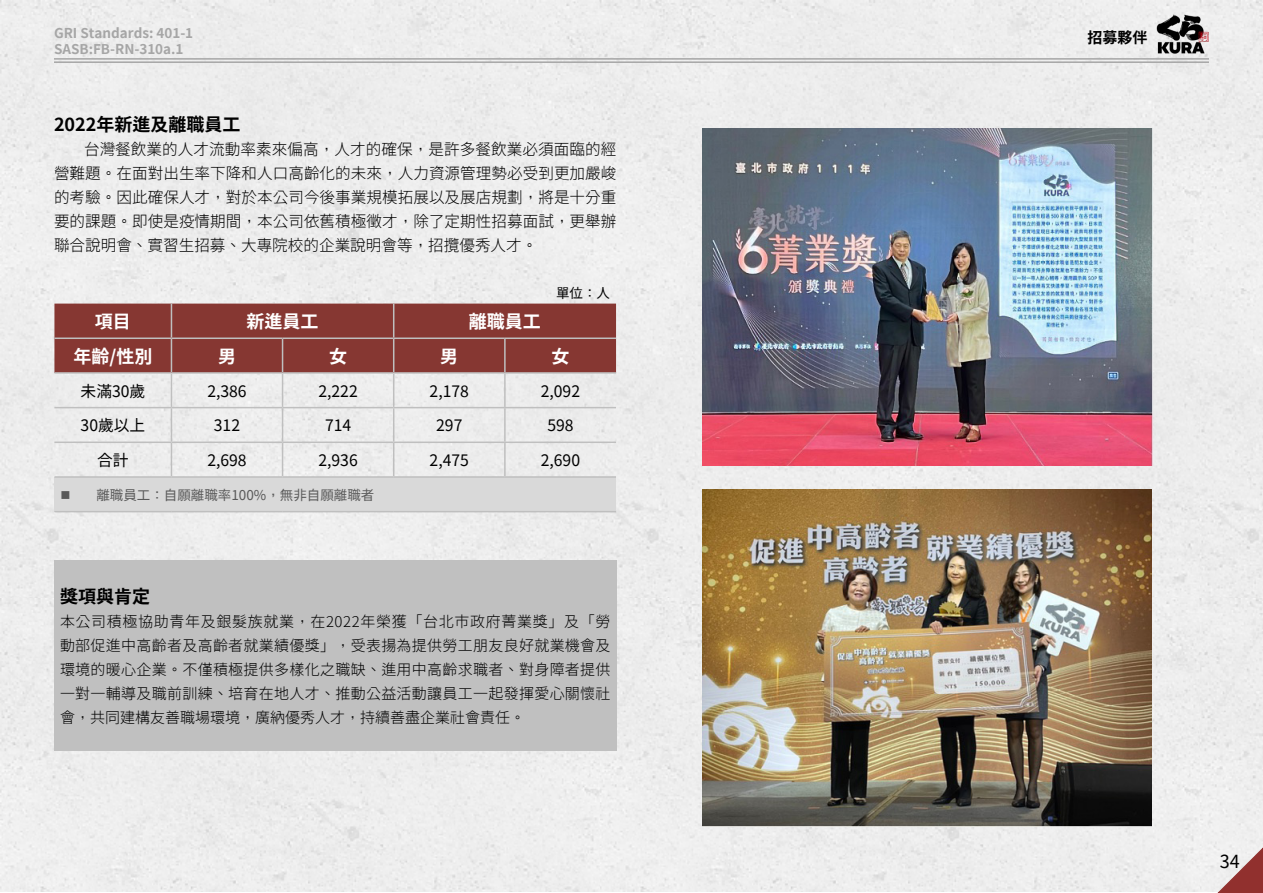
<style>
.page{position:relative;width:1263px;height:893px;background:#fff}
.page>*{position:absolute;margin:0;border:0;box-sizing:border-box;transform-origin:0 0}
.t1{font:700 18px "Taipei Sans TC Beta";color:#fff}
.No_Spacing{font:700 18px "Taipei Sans TC Beta";color:#000}
.t2{font:18px "Taipei Sans TC Beta";color:#000}
.Content_Indents_11px{font:300 15.75px/24px "Taipei Sans TC Beta";color:#000;text-align:justify}
.t3{font:15.75px "Taipei Sans TC Beta";color:#000}
.Content_11px{font:300 15px/24px "Taipei Sans TC Beta";color:#000;text-align:justify}
.t4{font:700 15px "Taipei Sans TC Beta";color:#000}
.t5{font:700 13.5px "Taipei Sans TC Beta";color:#a6a6a6}
.t6{font:13.5px "Taipei Sans TC Beta";color:#595959}
.t7{font:13.5px "Taipei Sans TC Beta";color:#000}
</style>
<div class="page">
<div style="left:1px;top:0;width:1262px;height:892px;background:#ededed"></div>
<svg style="left:1216px;top:845px;width:47px;height:48px"></svg>
<hr style="left:54px;top:58px;width:1155px;height:2px;background:#a6a6a6">
<hr style="left:54px;top:61px;width:1155px;height:2px;background:#a6a6a6">
<img style="left:1151px;top:15px;width:62px;height:39px">
<div style="left:54px;top:304px;width:562px;height:68px;background:#863732"></div>
<div style="left:54px;top:477px;width:562px;height:35px;background:#d9d9d9"></div>
<hr style="left:171px;top:304px;width:1px;height:33px;background:#bfbfbf">
<hr style="left:393px;top:304px;width:1px;height:33px;background:#bfbfbf">
<hr style="left:54px;top:337px;width:117px;height:2px;background:#bfbfbf">
<hr style="left:171px;top:337px;width:112px;height:2px;background:#bfbfbf">
<hr style="left:171px;top:339px;width:1px;height:33px;background:#bfbfbf">
<hr style="left:283px;top:337px;width:111px;height:2px;background:#bfbfbf">
<hr style="left:282px;top:339px;width:1px;height:33px;background:#bfbfbf">
<hr style="left:394px;top:337px;width:111px;height:2px;background:#bfbfbf">
<hr style="left:393px;top:339px;width:1px;height:33px;background:#bfbfbf">
<hr style="left:505px;top:337px;width:111px;height:2px;background:#bfbfbf">
<hr style="left:504px;top:339px;width:2px;height:33px;background:#bfbfbf">
<hr style="left:54px;top:372px;width:117px;height:2px;background:#bfbfbf">
<hr style="left:171px;top:372px;width:112px;height:2px;background:#bfbfbf">
<hr style="left:171px;top:374px;width:1px;height:33px;background:#bfbfbf">
<hr style="left:283px;top:372px;width:111px;height:2px;background:#bfbfbf">
<hr style="left:282px;top:374px;width:1px;height:33px;background:#bfbfbf">
<hr style="left:394px;top:372px;width:111px;height:2px;background:#bfbfbf">
<hr style="left:393px;top:374px;width:1px;height:33px;background:#bfbfbf">
<hr style="left:505px;top:372px;width:111px;height:2px;background:#bfbfbf">
<hr style="left:504px;top:374px;width:2px;height:33px;background:#bfbfbf">
<hr style="left:54px;top:407px;width:117px;height:1px;background:#bfbfbf">
<hr style="left:171px;top:407px;width:112px;height:1px;background:#bfbfbf">
<hr style="left:171px;top:408px;width:1px;height:34px;background:#bfbfbf">
<hr style="left:283px;top:407px;width:111px;height:1px;background:#bfbfbf">
<hr style="left:282px;top:408px;width:1px;height:34px;background:#bfbfbf">
<hr style="left:394px;top:407px;width:111px;height:1px;background:#bfbfbf">
<hr style="left:393px;top:408px;width:1px;height:34px;background:#bfbfbf">
<hr style="left:505px;top:407px;width:111px;height:1px;background:#bfbfbf">
<hr style="left:504px;top:408px;width:2px;height:34px;background:#bfbfbf">
<hr style="left:54px;top:442px;width:117px;height:1px;background:#bfbfbf">
<hr style="left:171px;top:442px;width:112px;height:1px;background:#bfbfbf">
<hr style="left:171px;top:443px;width:1px;height:33px;background:#bfbfbf">
<hr style="left:283px;top:442px;width:111px;height:1px;background:#bfbfbf">
<hr style="left:282px;top:443px;width:1px;height:33px;background:#bfbfbf">
<hr style="left:394px;top:442px;width:111px;height:1px;background:#bfbfbf">
<hr style="left:393px;top:443px;width:1px;height:33px;background:#bfbfbf">
<hr style="left:505px;top:442px;width:111px;height:1px;background:#bfbfbf">
<hr style="left:504px;top:443px;width:2px;height:33px;background:#bfbfbf">
<hr style="left:54px;top:476px;width:117px;height:2px;background:#bfbfbf">
<hr style="left:171px;top:476px;width:112px;height:2px;background:#bfbfbf">
<hr style="left:283px;top:476px;width:111px;height:2px;background:#bfbfbf">
<hr style="left:394px;top:476px;width:111px;height:2px;background:#bfbfbf">
<hr style="left:505px;top:476px;width:111px;height:2px;background:#bfbfbf">
<hr style="left:54px;top:511px;width:117px;height:1px;background:#bfbfbf">
<hr style="left:171px;top:511px;width:112px;height:1px;background:#bfbfbf">
<hr style="left:283px;top:511px;width:111px;height:1px;background:#bfbfbf">
<hr style="left:394px;top:511px;width:111px;height:1px;background:#bfbfbf">
<hr style="left:505px;top:511px;width:111px;height:1px;background:#bfbfbf">
<div style="left:54px;top:560px;width:562px;height:190px;background:#c0c0c0"></div>
<img style="left:702px;top:129px;width:450px;height:336px">
<img style="left:703px;top:490px;width:448px;height:337px">
<p class="t5" style="left:54px;top:25px;width:141px">GRI Standards: 401-1</p>
<p class="t5" style="left:54px;top:41px;width:131px">SASB:FB-RN-310a.1</p>
<p class="No_Spacing" style="left:54px;top:114px;width:188px">2022年新進及離職員工</p>
<p class="Content_Indents_11px" style="left:54px;top:137px;width:564px;text-indent:30px">台灣餐飲業的人才流動率素來偏高，人才的確保，是許多餐飲業必須面臨的經營難題。在面對出生率下降和人口高齡化的未來，人力資源管理勢必受到更加嚴峻的考驗。因此確保人才，對於本公司今後事業規模拓展以及展店規劃，將是十分重要的課題。即使是疫情期間，本公司依舊積極徵才，除了定期性招募面試，更舉辦聯合說明會、實習生招募、大專院校的企業說明會等，招攬優秀人才。</p>
<p class="t7" style="left:556px;top:285px;width:55px">單位：人</p>
<p class="t1" style="left:95px;top:311px;width:37px">項目</p>
<p class="t1" style="left:247px;top:311px;width:73px">新進員工</p>
<p class="t1" style="left:469px;top:311px;width:73px">離職員工</p>
<p class="t1" style="left:73px;top:346px;width:80px">年齡/性別</p>
<p class="t1" style="left:218px;top:346px;width:19px">男</p>
<p class="t1" style="left:329px;top:346px;width:19px">女</p>
<p class="t1" style="left:440px;top:346px;width:19px">男</p>
<p class="t1" style="left:551px;top:346px;width:19px">女</p>
<p class="t3" style="left:81px;top:382px;width:66px">未滿30歲</p>
<p class="t3" style="left:207px;top:382px;width:41px">2,386</p>
<p class="t3" style="left:318px;top:382px;width:41px">2,222</p>
<p class="t3" style="left:430px;top:382px;width:41px">2,178</p>
<p class="t3" style="left:541px;top:382px;width:41px">2,092</p>
<p class="t3" style="left:81px;top:417px;width:66px">30歲以上</p>
<p class="t3" style="left:214px;top:417px;width:28px">312</p>
<p class="t3" style="left:325px;top:417px;width:28px">714</p>
<p class="t3" style="left:436px;top:417px;width:28px">297</p>
<p class="t3" style="left:547px;top:417px;width:28px">598</p>
<p class="t3" style="left:97px;top:451px;width:33px">合計</p>
<p class="t3" style="left:207px;top:451px;width:41px">2,698</p>
<p class="t3" style="left:318px;top:451px;width:41px">2,936</p>
<p class="t3" style="left:430px;top:451px;width:41px">2,475</p>
<p class="t3" style="left:541px;top:451px;width:41px">2,690</p>
<p class="t6" style="left:60px;top:487px;width:315px">■ 離職員工：自願離職率100%，無非自願離職者</p>
<p class="No_Spacing" style="left:60px;top:586px;width:91px">獎項與肯定</p>
<p class="Content_11px" style="left:60px;top:609px;width:552px">本公司積極協助青年及銀髮族就業，在2022年榮獲「台北市政府菁業獎」及「勞動部促進中高齡者及高齡者就業績優獎」，受表揚為提供勞工朋友良好就業機會及環境的暖心企業。不僅積極提供多樣化之職缺、進用中高齡求職者、對身障者提供一對一輔導及職前訓練、培育在地人才、推動公益活動讓員工一起發揮愛心關懷社會，共同建構友善職場環境，廣納優秀人才，持續善盡企業社會責任。</p>
<p class="t4" style="left:1088px;top:29px;width:61px">招募夥伴</p>
<p class="t2" style="left:1220px;top:851px;width:21px">34</p>
</div>
